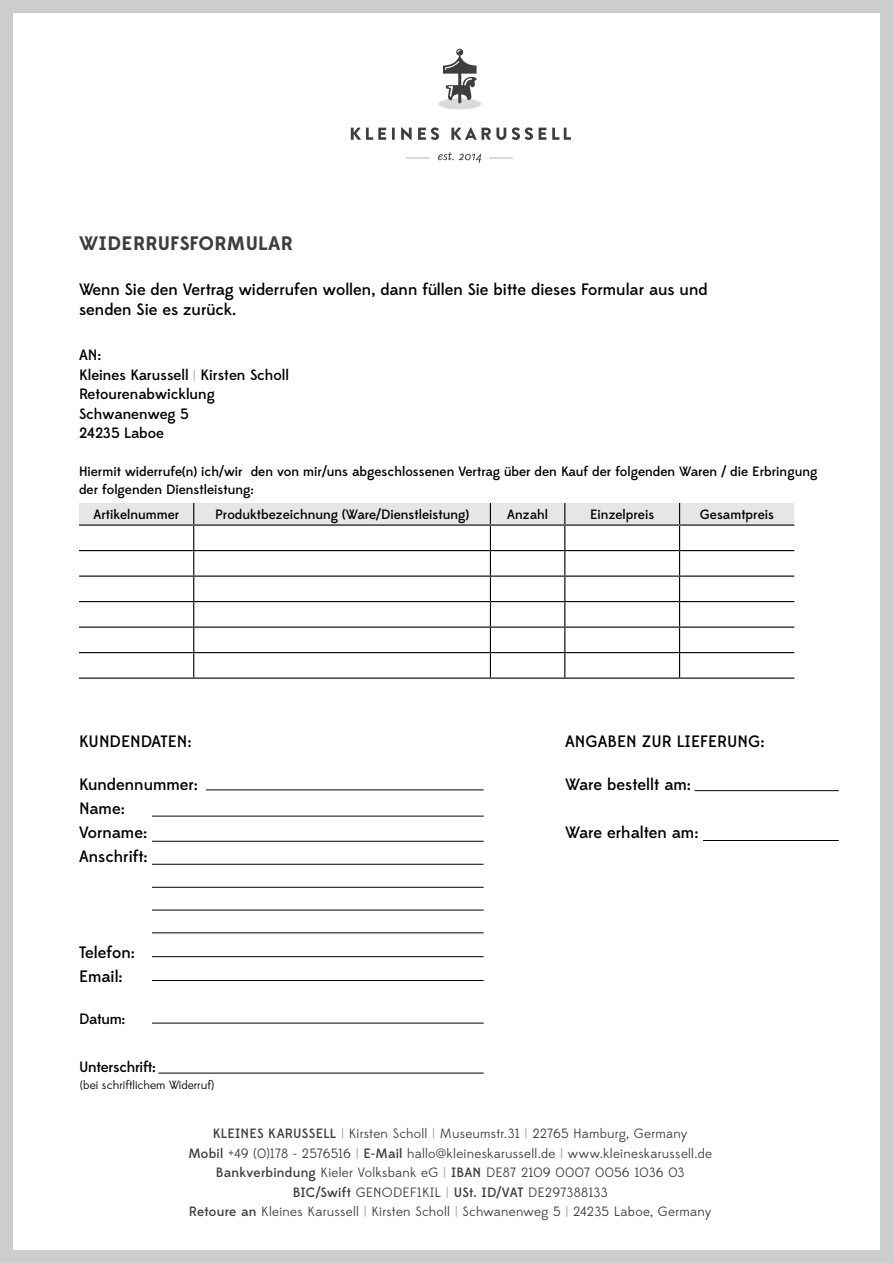
<style>
.page{position:relative;width:893px;height:1263px;background:#fff}
.page>*{position:absolute;margin:0;border:0;box-sizing:border-box;transform-origin:0 0}
.t1{font:700 19.5px "Edmondsans";letter-spacing:.02em;color:#3e3d40}
.t2{font:500 16.5px/24px "Edmondsans";color:#000}
.t3{font:500 15px/19.5px "Edmondsans";color:#000}
.t4{font:500 15px "Edmondsans";letter-spacing:-.02em;color:#000}
.t5{font:13.5px/19.5px "Edmondsans";letter-spacing:.015em;color:#3e3d40;text-align:center}
.t6{font:500 13.5px/18px "Edmondsans";color:#000}
.t7{font:12px "Edmondsans";color:#000}
.s1{font-weight:400;font-size:13.5px;color:#a7a8aa}
.s2{font-weight:500}
.s3{color:#a7a8aa}
</style>
<div class="page">
<svg style="left:490px;top:157px;width:23px;height:1px"></svg>
<svg style="left:406px;top:157px;width:23px;height:1px"></svg>
<svg style="left:438px;top:152px;width:43px;height:11px"></svg>
<svg style="left:351px;top:128px;width:35px;height:12px"></svg>
<svg style="left:392px;top:128px;width:3px;height:12px"></svg>
<svg style="left:401px;top:127px;width:11px;height:13px"></svg>
<svg style="left:418px;top:127px;width:21px;height:13px"></svg>
<svg style="left:451px;top:127px;width:55px;height:13px"></svg>
<svg style="left:512px;top:127px;width:21px;height:13px"></svg>
<svg style="left:539px;top:128px;width:7px;height:12px"></svg>
<svg style="left:552px;top:128px;width:19px;height:12px"></svg>
<div style="left:438px;top:98px;width:43px;height:11px;background:#d9dadb;border-radius:50%"></div>
<hr style="left:458px;top:71px;width:3px;height:32px;background:#3e3d40;border-radius:2px">
<svg style="left:443px;top:49px;width:34px;height:51px"></svg>
<div style="left:0;top:1250px;width:893px;height:13px;background:#cbcdce"></div>
<div style="left:0;top:0;width:893px;height:13px;background:#cbcdce"></div>
<div style="left:0;top:0;width:13px;height:1259px;background:#cbcdce"></div>
<div style="left:880px;top:0;width:13px;height:1263px;background:#cbcdce"></div>
<hr style="left:79px;top:677px;width:115px;height:2px;background:#000">
<hr style="left:194px;top:677px;width:296px;height:2px;background:#000">
<hr style="left:490px;top:677px;width:75px;height:2px;background:#000">
<hr style="left:565px;top:677px;width:115px;height:2px;background:#000">
<hr style="left:680px;top:677px;width:114px;height:2px;background:#000">
<svg style="left:79px;top:503px;width:715px;height:174px"></svg>
<hr style="left:79px;top:524px;width:115px;height:2px;background:#3e3d40">
<hr style="left:194px;top:524px;width:296px;height:2px;background:#3e3d40">
<hr style="left:490px;top:524px;width:75px;height:2px;background:#3e3d40">
<hr style="left:565px;top:524px;width:115px;height:2px;background:#3e3d40">
<hr style="left:680px;top:524px;width:114px;height:2px;background:#3e3d40">
<hr style="left:206px;top:789px;width:278px;height:1px;background:#000">
<hr style="left:152px;top:816px;width:332px;height:1px;background:#000">
<hr style="left:152px;top:841px;width:332px;height:1px;background:#000">
<hr style="left:152px;top:864px;width:332px;height:1px;background:#000">
<hr style="left:152px;top:887px;width:332px;height:1px;background:#000">
<hr style="left:152px;top:910px;width:332px;height:1px;background:#000">
<hr style="left:152px;top:932px;width:332px;height:1px;background:#000">
<hr style="left:152px;top:956px;width:332px;height:1px;background:#000">
<hr style="left:152px;top:980px;width:332px;height:1px;background:#000">
<hr style="left:152px;top:1023px;width:332px;height:1px;background:#000">
<hr style="left:158px;top:1073px;width:326px;height:1px;background:#000">
<hr style="left:694px;top:790px;width:145px;height:1px;background:#000">
<hr style="left:703px;top:840px;width:136px;height:1px;background:#000">
<h1 class="t1" style="left:79px;top:232px;width:215px">WIDERRUFSFORMULAR</h1>
<p class="t2" style="left:79px;top:280px;width:630px;line-height:19.8px">Wenn Sie den Vertrag widerrufen wollen, dann füllen Sie bitte dieses Formular aus und senden Sie es zurück.</p>
<p class="t3" style="left:79px;top:346px;width:212px">AN:<br>Kleines Karussell <span class="s1">|</span> Kirsten Scholl<br>Retourenabwicklung<br>Schwanenweg 5<br>24235 Laboe</p>
<p class="t6" style="left:79px;top:463px;width:740px">Hiermit widerrufe(n) ich/wir den von mir/uns abgeschlossenen Vertrag über den Kauf der folgenden Waren / die Erbringung der folgenden Dienstleistung:</p>
<p class="t6" style="left:93px;top:506px;width:87px">Artikelnummer</p>
<p class="t6" style="left:215px;top:506px;width:256px">Produktbezeichnung (Ware/Dienstleistung)</p>
<p class="t6" style="left:507px;top:506px;width:42px">Anzahl</p>
<p class="t6" style="left:590px;top:506px;width:66px">Einzelpreis</p>
<p class="t6" style="left:700px;top:506px;width:76px">Gesamtpreis</p>
<p class="t2" style="left:79px;top:729px;width:114px">KUNDENDATEN:</p>
<p class="t2" style="left:565px;top:729px;width:201px">ANGABEN ZUR LIEFERUNG:</p>
<p class="t2" style="left:79px;top:773px;width:121px">Kundennummer:</p>
<p class="t2" style="left:565px;top:773px;width:127px">Ware bestellt am:</p>
<p class="t2" style="left:79px;top:797px;width:70px">Name:<br>Vorname:</p>
<p class="t2" style="left:565px;top:821px;width:135px">Ware erhalten am:</p>
<p class="t2" style="left:79px;top:845px;width:70px">Anschrift:</p>
<p class="t2" style="left:79px;top:941px;width:58px">Telefon:<br>Email:</p>
<p class="t3" style="left:79px;top:1010px;width:48px">Datum:</p>
<p class="t4" style="left:79px;top:1058px;width:79px">Unterschrift:</p>
<p class="t7" style="left:80px;top:1078px;width:136px">(bei schriftlichem Widerruf)</p>
<p class="t5" style="left:188px;top:1124px;width:525px"><span class="s2">KLEINES KARUSSELL</span> <span class="s3">|</span> Kirsten Scholl <span class="s3">|</span> Museumstr.31 <span class="s3">|</span> 22765 Hamburg, Germany<br><span class="s2">Mobil</span> +49 (0)178 - 2576516 <span class="s3">|</span> <span class="s2">E-Mail</span> hallo@kleineskarussell.de <span class="s3">|</span> www.kleineskarussell.de <span class="s2">Bankverbindung</span> Kieler Volksbank eG <span class="s3">|</span> <span class="s2">IBAN</span> DE87 2109 0007 0056 1036 03<br><span class="s2">BIC/Swift</span> GENODEF1KIL <span class="s3">|</span> <span class="s2">USt. ID/VAT</span> DE297388133<br><span class="s2">Retoure an</span> Kleines Karussell <span class="s3">|</span> Kirsten Scholl <span class="s3">|</span> Schwanenweg 5 <span class="s3">|</span> 24235 Laboe, Germany</p>
</div>
